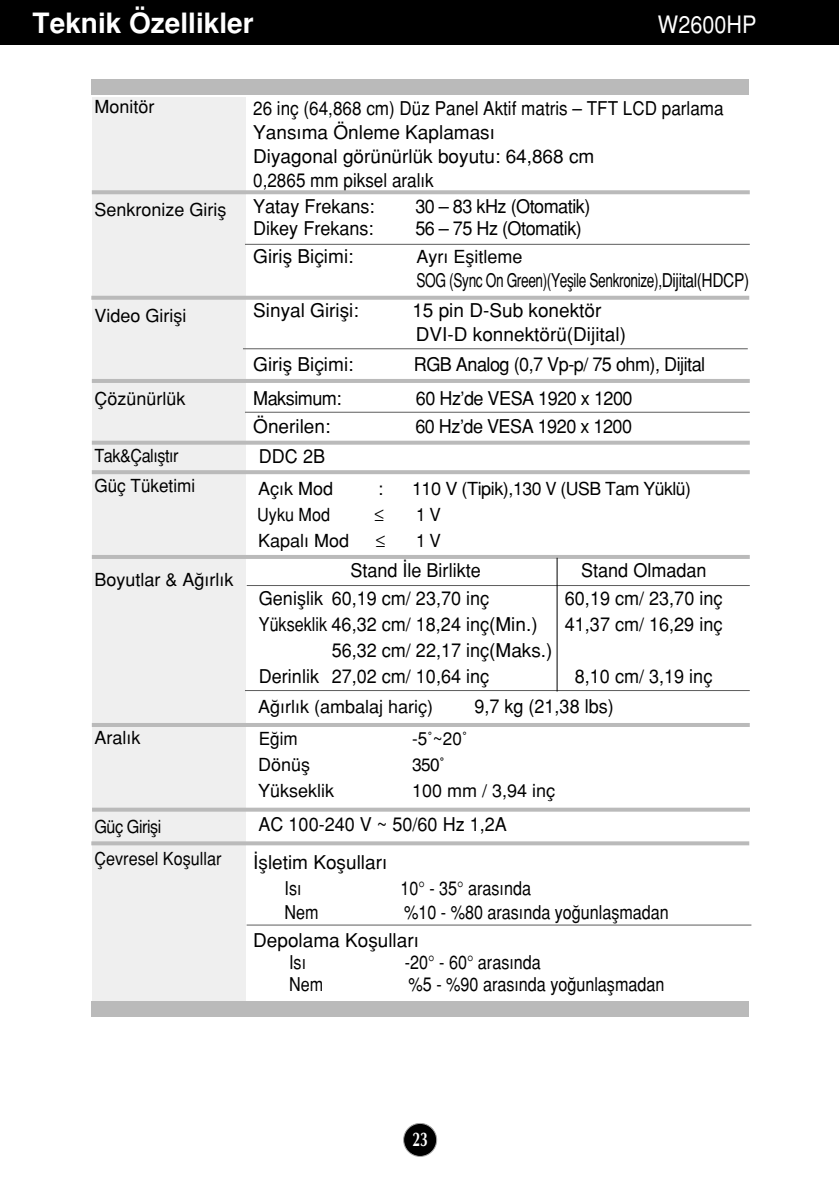
<style>
.page{position:relative;width:839px;height:1189px;background:#fff}
.page>*{position:absolute;margin:0;border:0;box-sizing:border-box;transform-origin:0 0}
.t1{font:28px "Helvetica Turk B";color:#fff}
.t2{font:24px "Helvetica Turk";color:#fff;scale:.9 1}
.t3{font:700 20px "Optima";color:#fff;scale:.7 1}
.t4{font:19px/26px "Helvetica Turk";color:#000;scale:.95 1}
.t5{font:19px/28px "Helvetica Turk";color:#000;scale:.85 1}
.t6{font:19px/24px "Helvetica Turk";color:#000;scale:.9 1}
.t7{font:19px "Helvetica Turk";letter-spacing:-.03em;color:#000;scale:.95 1}
.t8{font:19px/24px "Helvetica Turk";color:#000}
.t9{font:19px "Helvetica Turk";letter-spacing:-.03em;color:#000;scale:.72 1}
.t10{font:18px "Helvetica Turk";color:#000}
.t11{font:18px/30.6px "Helvetica Turk";color:#000;scale:.9 1}
.t12{font:18px "Helvetica Turk";letter-spacing:-.03em;color:#000}
.t13{font:18px "Helvetica Turk";color:#000;scale:.95 1}
.t14{font:18px "Helvetica";color:#000;scale:.95 1}
</style>
<div class="page">
<div style="left:0;top:0;width:839px;height:45px;background:#000"></div>
<div style="left:403px;top:1123px;width:33px;height:33px;background:#000;border-radius:50%"></div>
<div style="left:403px;top:1123px;width:34px;height:34px;border:2px solid #a5a5a5;border-radius:50%"></div>
<div style="left:92px;top:97px;width:153px;height:907px;background:#efefef"></div>
<hr style="left:245px;top:244px;width:504px;height:1px;background:#5c5c5c">
<svg style="left:92px;top:190px;width:657px;height:4px;background:#bebebe"></svg>
<svg style="left:91px;top:296px;width:658px;height:4px;background:#bebebe"></svg>
<svg style="left:92px;top:441px;width:657px;height:4px;background:#bebebe"></svg>
<hr style="left:92px;top:470px;width:657px;height:4px;background:#bababa">
<hr style="left:92px;top:555px;width:657px;height:4px;background:#bababa">
<hr style="left:92px;top:723px;width:657px;height:4px;background:#bababa">
<hr style="left:243px;top:348px;width:504px;height:1px;background:#5c5c5c">
<hr style="left:245px;top:412px;width:504px;height:1px;background:#5c5c5c">
<hr style="left:245px;top:690px;width:504px;height:1px;background:#5c5c5c">
<hr style="left:247px;top:585px;width:502px;height:1px;background:#5c5c5c">
<hr style="left:92px;top:379px;width:657px;height:4px;background:#bababa">
<hr style="left:556px;top:558px;width:1px;height:133px;background:#000">
<div style="left:91px;top:79px;width:658px;height:16px;background:#bababa"></div>
<div style="left:91px;top:1001px;width:657px;height:16px;background:#bababa"></div>
<svg style="left:92px;top:807px;width:658px;height:4px;background:#c4c4c4"></svg>
<svg style="left:91px;top:841px;width:658px;height:4px;background:#bfbfbf"></svg>
<hr style="left:247px;top:924px;width:504px;height:1px;background:#5c5c5c">
<h1 class="t1" style="left:33px;top:13px;width:222px">Teknik Özellikler</h1>
<p class="t2" style="left:658px;top:16px;width:111px">W2600HP</p>
<p class="t10" style="left:94px;top:101px;width:61px">Monitör</p>
<p class="t10" style="left:94px;top:203px;width:134px">Senkronize Girifl</p>
<p class="t10" style="left:94px;top:309px;width:93px">Video Girifli</p>
<p class="t10" style="left:94px;top:392px;width:93px">Çözünürlük</p>
<p class="t11" style="left:94px;top:443px;width:113px">Tak&amp;Çal›flt›r<br>Güç Tüketimi</p>
<p class="t10" style="left:94px;top:573px;width:141px">Boyutlar &amp; A¤›rl›k</p>
<p class="t10" style="left:94px;top:731px;width:47px">Aral›k</p>
<p class="t11" style="left:94px;top:812px;width:143px;line-height:32.2px">Güç Girifli<br>Çevresel Koflullar</p>
<p class="t6" style="left:253px;top:99px;width:524px">26 inç (64,868 cm) Düz Panel Aktif matris – TFT LCD parlama Yans›ma Önleme Kaplamas›<br>Diyagonal görünürlük boyutu: 64,868 cm<br>0,2865 mm piksel aral›k</p>
<p class="t4" style="left:253px;top:196px;width:129px">Yatay Frekans:</p>
<p class="t7" style="left:415px;top:200px;width:186px">30 – 83 kHz (Otomatik)</p>
<p class="t4" style="left:253px;top:218px;width:128px">Dikey Frekans:</p>
<p class="t7" style="left:415px;top:222px;width:177px">56 – 75 Hz (Otomatik)</p>
<p class="t8" style="left:253px;top:247px;width:102px">Girifl Biçimi:</p>
<p class="t10" style="left:416px;top:250px;width:107px">Ayr› Eflitleme</p>
<p class="t9" style="left:416px;top:274px;width:463px">SOG (Sync On Green)(Yeflile Senkronize),Dijital(HDCP)</p>
<p class="t8" style="left:253px;top:301px;width:107px">Sinyal Girifli:</p>
<p class="t8" style="left:412px;top:301px;width:215px">15 pin D-Sub konektör<br>DVI-D konnektörü(Dijital)</p>
<p class="t8" style="left:253px;top:355px;width:102px">Girifl Biçimi:</p>
<p class="t7" style="left:414px;top:358px;width:308px">RGB Analog (0,7 Vp-p/ 75 ohm), Dijital</p>
<p class="t7" style="left:253px;top:392px;width:94px">Maksimum:</p>
<p class="t7" style="left:416px;top:392px;width:230px">60 Hz’de VESA 1920 x 1200</p>
<p class="t8" style="left:253px;top:417px;width:79px">Önerilen:</p>
<p class="t7" style="left:415px;top:419px;width:230px">60 Hz’de VESA 1920 x 1200</p>
<p class="t4" style="left:259px;top:446px;width:71px">DDC 2B</p>
<p class="t10" style="left:258px;top:482px;width:77px">Aç›k Mod</p>
<p class="t10" style="left:378px;top:482px;width:7px">:</p>
<p class="t12" style="left:412px;top:482px;width:280px">110 V (Tipik),130 V (USB Tam Yüklü)</p>
<p class="t11" style="left:257px;top:502px;width:83px">Uyku Mod</p>
<p class="t13" style="left:374px;top:508px;width:11px">≤</p>
<p class="t13" style="left:416px;top:508px;width:28px">1 V</p>
<p class="t10" style="left:258px;top:534px;width:93px">Kapal› Mod</p>
<p class="t13" style="left:376px;top:534px;width:11px">≤</p>
<p class="t13" style="left:416px;top:534px;width:28px">1 V</p>
<p class="t4" style="left:350px;top:560px;width:139px">Stand ‹le Birlikte</p>
<p class="t4" style="left:581px;top:560px;width:133px">Stand Olmadan</p>
<p class="t4" style="left:259px;top:588px;width:244px">Genifllik 60,19 cm/ 23,70 inç</p>
<p class="t4" style="left:565px;top:588px;width:167px">60,19 cm/ 23,70 inç</p>
<p class="t5" style="left:259px;top:613px;width:329px">Yükseklik 46,32 cm/ 18,24 inç(Min.)</p>
<p class="t4" style="left:565px;top:614px;width:167px">41,37 cm/ 16,29 inç</p>
<p class="t4" style="left:259px;top:640px;width:310px;text-indent:73px">56,32 cm/ 22,17 inç(Maks.)<br>Derinlik 27,02 cm/ 10,64 inç</p>
<p class="t4" style="left:575px;top:666px;width:146px">8,10 cm/ 3,19 inç</p>
<p class="t10" style="left:258px;top:700px;width:176px">A¤›rl›k (ambalaj hariç)</p>
<p class="t4" style="left:474px;top:696px;width:148px">9,7 kg (21,38 lbs)</p>
<p class="t13" style="left:259px;top:732px;width:42px">E¤im</p>
<p class="t13" style="left:412px;top:732px;width:60px">-5˚~20˚</p>
<p class="t10" style="left:258px;top:758px;width:54px">Dönüfl</p>
<p class="t14" style="left:412px;top:758px;width:36px">350˚</p>
<p class="t10" style="left:258px;top:784px;width:77px">Yükseklik</p>
<p class="t10" style="left:412px;top:784px;width:145px">100 mm / 3,94 inç</p>
<p class="t4" style="left:253px;top:808px;width:268px;line-height:38px">AC 100-240 V ~ 50/60 Hz 1,2A ‹flletim Koflullar›</p>
<p class="t5" style="left:285px;top:877px;width:22px">Is›</p>
<p class="t5" style="left:400px;top:877px;width:155px">10° - 35° aras›nda</p>
<p class="t5" style="left:285px;top:901px;width:42px">Nem</p>
<p class="t5" style="left:253px;top:901px;width:490px;text-indent:151px">%10 - %80 aras›nda yo¤unlaflmadan<br>Depolama Koflullar›</p>
<p class="t5" style="left:289px;top:951px;width:22px">Is›</p>
<p class="t5" style="left:405px;top:951px;width:161px">-20° - 60° aras›nda</p>
<p class="t5" style="left:289px;top:973px;width:42px">Nem</p>
<p class="t5" style="left:408px;top:973px;width:302px">%5 - %90 aras›nda yo¤unlaflmadan</p>
<p class="t3" style="left:412px;top:1131px;width:23px">23</p>
</div>
